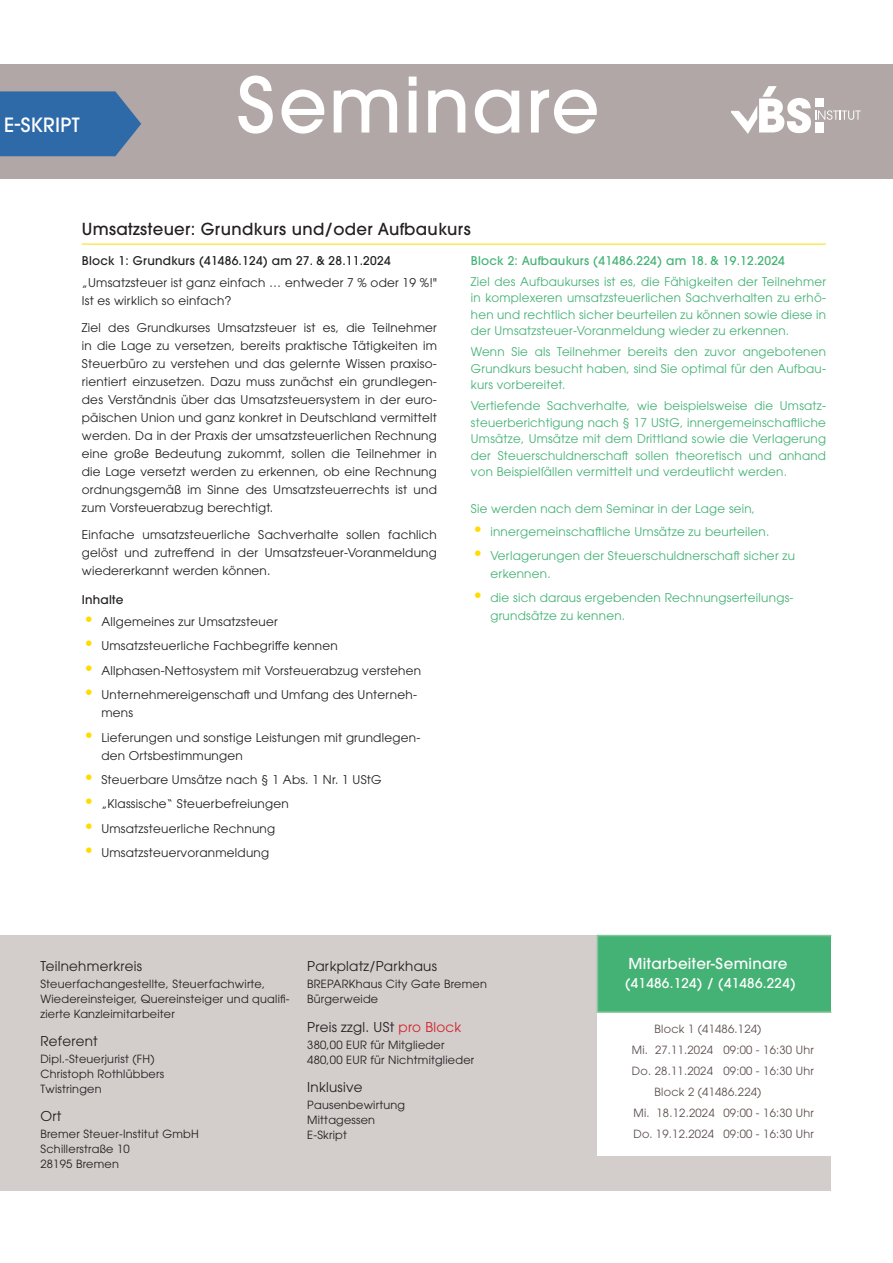
<style>
.page{position:relative;width:893px;height:1263px;background:#fff}
.page>*{position:absolute;margin:0;border:0;box-sizing:border-box;transform-origin:0 0}
.t1{font:500 75.75px "ITC Avant Garde Pro";letter-spacing:.02em;color:#fff}
.t2{font:500 19.5px "ITC Avant Garde Pro";letter-spacing:.02em;color:#fff}
.t3{font:500 16.5px "ITC Avant Garde Pro";letter-spacing:.02em;color:#231f20}
.t4{font:500 15px "ITC Avant Garde Pro";letter-spacing:.02em;color:#fff}
.t5{font:13.5px "ITC Avant Garde Pro";letter-spacing:.02em;color:#231f20}
.t6{font:500 13.5px "ITC Avant Garde Pro";letter-spacing:.02em;color:#fff}
.t7{font:12px/18px "ITC Avant Garde Pro";letter-spacing:.02em;color:#231f20}
.t8{font:12px/16.5px "ITC Avant Garde Pro";letter-spacing:.02em;color:#44b275;text-align:justify}
.t9{font:500 12px "ITC Avant Garde Pro";letter-spacing:.02em;color:#231f20}
.t10{font:500 12px "ITC Avant Garde Pro";letter-spacing:.02em;color:#44b275}
.t11{font:11.25px/15px "ITC Avant Garde Pro";letter-spacing:.02em;color:#231f20}
.t12{font:11.25px "ITC Avant Garde Pro";letter-spacing:.02em;color:#5c4d4c}
.s1{font-size:18px;color:#ffdc01}
.s2{color:#d1232a}
</style>
<div class="page">
<div style="left:0;top:935px;width:831px;height:256px;background:#d3cdcc"></div>
<div style="left:0;top:64px;width:893px;height:115px;background:#b0a7a6"></div>
<div style="left:597px;top:1012px;width:234px;height:143px;background:#fff"></div>
<div style="left:597px;top:935px;width:234px;height:77px;background:#44b275"></div>
<div style="left:597px;top:935px;width:235px;height:78px;border:2px solid #85c599"></div>
<hr style="left:82px;top:244px;width:744px;height:1px;background:#ffdc01">
<svg style="left:0;top:91px;width:141px;height:65px;background:#3a6ea7"></svg>
<svg style="left:731px;top:86px;width:130px;height:48px"></svg>
<h2 class="t2" style="left:4px;top:112px;width:77px">E-SKRIPT</h2>
<h1 class="t1" style="left:237px;top:56px;width:364px">Seminare</h1>
<h3 class="t3" style="left:82px;top:219px;width:390px">Umsatzsteuer: Grundkurs und/oder Aufbaukurs</h3>
<p class="t9" style="left:82px;top:253px;width:310px">Block 1: Grundkurs (41486.124) am 27. &amp; 28.11.2024</p>
<p class="t7" style="left:82px;top:274px;width:357px">„Umsatzsteuer ist ganz einfach … entweder 7 % oder 19 %!"<br>Ist es wirklich so einfach?</p>
<p class="t7" style="left:82px;top:318px;width:357px;text-align:justify">Ziel des Grundkurses Umsatzsteuer ist es, die Teilnehmer in die Lage zu versetzen, bereits praktische Tätigkeiten im Steuerbüro zu verstehen und das gelernte Wissen praxiso&shy;rientiert einzusetzen. Dazu muss zunächst ein grundlegen&shy;des Verständnis über das Umsatzsteuersystem in der euro&shy;päischen Union und ganz konkret in Deutschland vermittelt werden. Da in der Praxis der umsatzsteuerlichen Rechnung eine große Bedeutung zukommt, sollen die Teilnehmer in die Lage versetzt werden zu erkennen, ob eine Rechnung ordnungsgemäß im Sinne des Umsatzsteuerrechts ist und zum Vorsteuerabzug berechtigt.</p>
<p class="t7" style="left:82px;top:525px;width:357px;text-align:justify">Einfache umsatzsteuerliche Sachverhalte sollen fachlich gelöst und zutreffend in der Umsatzsteuer-Voranmeldung wiedererkannt werden können.</p>
<p class="t9" style="left:82px;top:592px;width:43px">Inhalte</p>
<p class="t7" style="left:83px;top:612px;width:196px"><span class="s1">•</span> Allgemeines zur Umsatzsteuer</p>
<p class="t7" style="left:83px;top:637px;width:256px"><span class="s1">•</span> Umsatzsteuerliche Fachbegriffe kennen</p>
<p class="t7" style="left:83px;top:661px;width:339px"><span class="s1">•</span> Allphasen-Nettosystem mit Vorsteuerabzug verstehen</p>
<p class="t7" style="left:101px;top:686px;width:317px;text-indent:-18px"><span class="s1">•</span> Unternehmereigenschaft und Umfang des Unterneh&shy;mens</p>
<p class="t7" style="left:101px;top:728px;width:320px;text-indent:-18px"><span class="s1">•</span> Lieferungen und sonstige Leistungen mit grundlegen&shy;den Ortsbestimmungen</p>
<p class="t7" style="left:83px;top:770px;width:300px"><span class="s1">•</span> Steuerbare Umsätze nach § 1 Abs. 1 Nr. 1 UStG</p>
<p class="t7" style="left:83px;top:795px;width:207px"><span class="s1">•</span> „Klassische“ Steuerbefreiungen</p>
<p class="t7" style="left:83px;top:819px;width:193px"><span class="s1">•</span> Umsatzsteuerliche Rechnung</p>
<p class="t7" style="left:83px;top:843px;width:187px"><span class="s1">•</span> Umsatzsteuervoranmeldung</p>
<p class="t10" style="left:471px;top:253px;width:316px">Block 2: Aufbaukurs (41486.224) am 18. &amp; 19.12.2024</p>
<p class="t8" style="left:471px;top:273px;width:357px">Ziel des Aufbaukurses ist es, die Fähigkeiten der Teilnehmer in komplexeren umsatzsteuerlichen Sachverhalten zu erhö&shy;hen und rechtlich sicher beurteilen zu können sowie diese in der Umsatzsteuer-Voranmeldung wieder zu erkennen.</p>
<p class="t8" style="left:471px;top:343px;width:357px">Wenn Sie als Teilnehmer bereits den zuvor angebotenen Grundkurs besucht haben, sind Sie optimal für den Aufbau&shy;kurs vorbereitet.</p>
<p class="t8" style="left:471px;top:397px;width:357px">Vertiefende Sachverhalte, wie beispielsweise die Umsatz&shy;steuerberichtigung nach § 17 UStG, innergemeinschaftliche Umsätze, Umsätze mit dem Drittland sowie die Verlagerung der Steuerschuldnerschaft sollen theoretisch und anhand von Beispielfällen vermittelt und verdeutlicht werden.</p>
<p class="t8" style="left:471px;top:500px;width:286px">Sie werden nach dem Seminar in der Lage sein,</p>
<p class="t8" style="left:472px;top:523px;width:299px"><span class="s1">•</span> innergemeinschaftliche Umsätze zu beurteilen.</p>
<p class="t8" style="left:490px;top:546px;width:306px;line-height:18px;text-indent:-18px"><span class="s1">•</span> Verlagerungen der Steuerschuldnerschaft sicher zu erkennen.</p>
<p class="t8" style="left:490px;top:589px;width:305px;line-height:18px;text-indent:-18px"><span class="s1">•</span> die sich daraus ergebenden Rechnungserteilungs&shy;grundsätze zu kennen.</p>
<p class="t5" style="left:40px;top:958px;width:103px">Teilnehmerkreis</p>
<p class="t11" style="left:40px;top:976px;width:251px">Steuerfachangestellte, Steuerfachwirte,<br>Wiedereinsteiger, Quereinsteiger und qualifi&shy;zierte Kanzleimitarbeiter</p>
<p class="t5" style="left:40px;top:1032px;width:59px">Referent</p>
<p class="t11" style="left:40px;top:1051px;width:125px">Dipl.-Steuerjurist (FH)<br>Christoph Rothlübbers<br>Twistringen</p>
<p class="t5" style="left:40px;top:1107px;width:22px">Ort</p>
<p class="t11" style="left:40px;top:1126px;width:160px">Bremer Steuer-Institut GmbH<br>Schillerstraße 10<br>28195 Bremen</p>
<p class="t5" style="left:307px;top:958px;width:131px">Parkplatz/Parkhaus</p>
<p class="t11" style="left:307px;top:976px;width:181px">BREPARKhaus City Gate Bremen<br>Bürgerweide</p>
<p class="t5" style="left:307px;top:1019px;width:156px">Preis zzgl. USt <span class="s2">pro Block</span></p>
<p class="t11" style="left:307px;top:1037px;width:169px">380,00 EUR für Mitglieder<br>480,00 EUR für Nichtmitglieder</p>
<p class="t5" style="left:307px;top:1079px;width:57px">Inklusive</p>
<p class="t11" style="left:307px;top:1097px;width:99px">Pausenbewirtung<br>Mittagessen<br>E-Skript</p>
<p class="t4" style="left:629px;top:953px;width:160px">Mitarbeiter-Seminare</p>
<p class="t6" style="left:625px;top:974px;width:172px">(41486.124) / (41486.224)</p>
<p class="t12" style="left:655px;top:1022px;width:108px">Block 1 (41486.124)</p>
<p class="t12" style="left:632px;top:1043px;width:183px">Mi. 27.11.2024 09:00 - 16:30 Uhr</p>
<p class="t12" style="left:632px;top:1064px;width:183px">Do. 28.11.2024 09:00 - 16:30 Uhr</p>
<p class="t12" style="left:655px;top:1085px;width:108px">Block 2 (41486.224)</p>
<p class="t12" style="left:633px;top:1106px;width:182px">Mi. 18.12.2024 09:00 - 16:30 Uhr</p>
<p class="t12" style="left:633px;top:1127px;width:182px">Do. 19.12.2024 09:00 - 16:30 Uhr</p>
</div>
